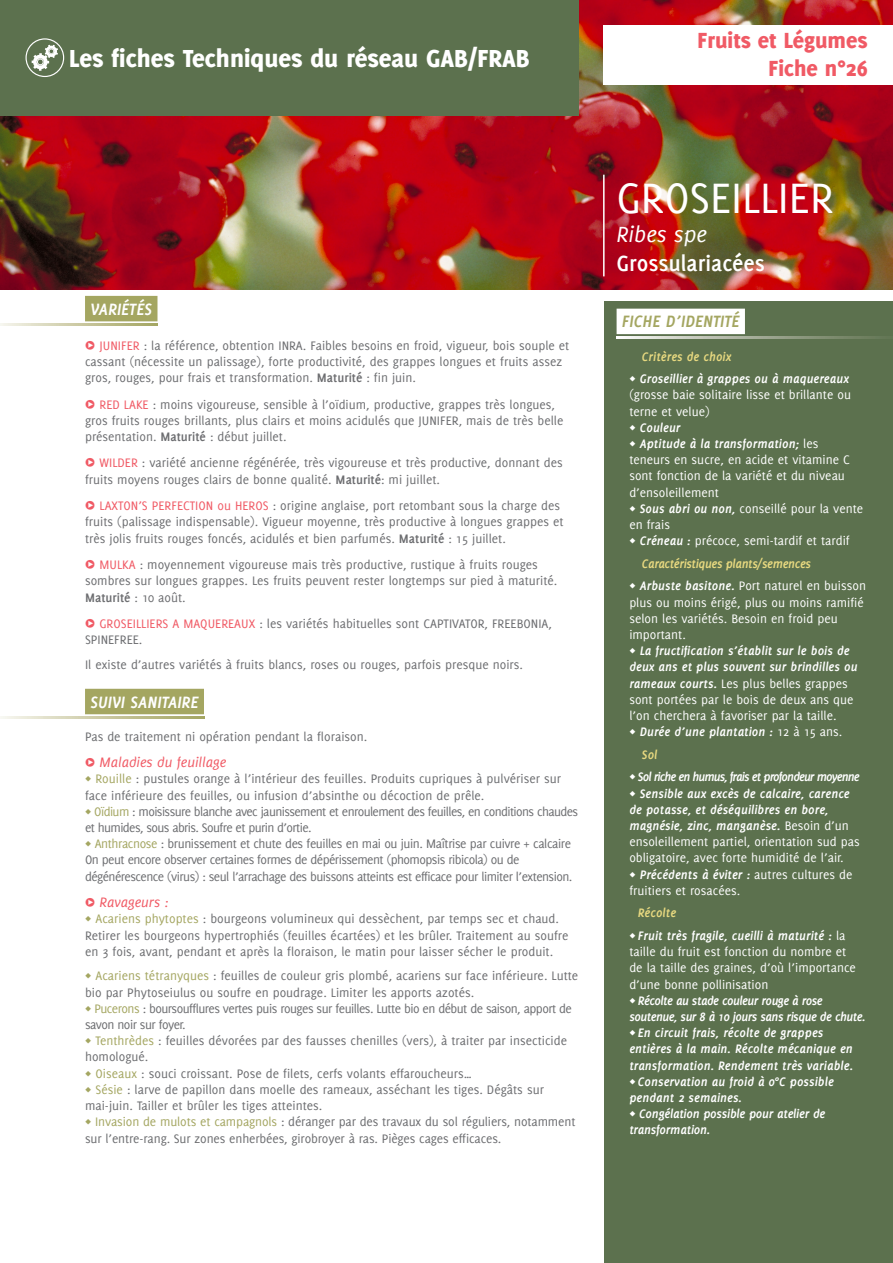
<style>
.page{position:relative;width:893px;height:1263px;background:#fff}
.page>*{position:absolute;margin:0;border:0;box-sizing:border-box;transform-origin:0 0}
.Texte{font:46.5px "Delicious";color:#fff}
.t1{font:800 27px "Delicious";color:#fff}
.t2{font:800 24px "Delicious";color:#f05a65}
.Texte-2{font:700 24px/28.8px "Delicious";color:#fff}
.Titre_a{font:italic 700 18px "Delicious";color:#fff}
.Titre_a-2{font:italic 700 18px "Delicious";color:#a4a661}
.Texte-3{font:italic 15px "Delicious";color:#f05a65}
.Texte-4{font:13.5px/16.2px "Delicious";color:#6c6d70}
.Texte_fiche_identité{font:italic 700 13.5px/16.2px "Delicious";color:#fff}
.Texte_fiche_identité-2{font:13.5px/16.2px "Delicious";color:#fff}
.Texte-5{font:13.5px/16.2px "Delicious";letter-spacing:-.04em;color:#6c6d70}
.titre_c{font:italic 700 13.5px "Delicious";letter-spacing:-.03em;color:#e8d980}
.titre_c-2{font:italic 700 13.5px "Delicious";color:#e8d980}
.s1{font-style:italic;font-size:15px;color:#f05a65}
.s2{color:#f05a65}
.s3{font-weight:700}
.s4{color:#a4a661}
.s5{font-weight:400;font-style:italic}
.s6{font-weight:700;font-style:italic}
.s7{font-weight:400;font-style:normal}
</style>
<div class="page">
<div style="left:605px;top:302px;width:288px;height:961px;background:#5c714e"></div>
<div style="left:85px;top:296px;width:72px;height:25px;background:#a4a661"></div>
<div style="left:85px;top:689px;width:119px;height:25px;background:#a4a661"></div>
<svg style="left:617px;top:336px;width:263px;height:3px"></svg>
<div style="left:617px;top:309px;width:128px;height:25px;background:#fff"></div>
<img style="left:0;top:0;width:893px;height:289px">
<div style="left:0;top:0;width:578px;height:115px;background:#5c714e"></div>
<svg style="left:32px;top:45px;width:26px;height:26px"></svg>
<div style="left:26px;top:38px;width:38px;height:39px;border:1px solid #fff;border-radius:50%"></div>
<hr style="left:603px;top:175px;width:2px;height:101px;background:#fff">
<div style="left:604px;top:26px;width:289px;height:59px;background:#fff"></div>
<svg style="left:0;top:323px;width:157px;height:3px"></svg>
<svg style="left:0;top:716px;width:204px;height:3px"></svg>
<p class="t1" style="left:69px;top:43px;width:462px">Les fiches Techniques du réseau GAB/FRAB</p>
<p class="t2" style="left:698px;top:26px;width:171px">Fruits et Légumes</p>
<p class="t2" style="left:768px;top:55px;width:100px">Fiche n°26</p>
<p class="Titre_a" style="left:90px;top:299px;width:63px">VARIÉTÉS</p>
<p class="Texte-4" style="left:85px;top:337px;width:486px"><span class="s1">Δ</span> <span class="s2">JUNIFER</span> : la référence, obtention INRA. Faibles besoins en froid, vigueur, bois souple et cassant (nécessite un palissage), forte productivité, des grappes longues et fruits assez gros, rouges, pour frais et transformation. <span class="s3">Maturité</span> : fin juin.</p>
<p class="Texte-4" style="left:85px;top:396px;width:480px"><span class="s1">Δ</span> <span class="s2">RED LAKE</span> : moins vigoureuse, sensible à l’oïdium, productive, grappes très longues, gros fruits rouges brillants, plus clairs et moins acidulés que JUNIFER, mais de très belle présentation. <span class="s3">Maturité</span> : début juillet.</p>
<p class="Texte-4" style="left:85px;top:455px;width:479px"><span class="s1">Δ</span> <span class="s2">WILDER</span> : variété ancienne régénérée, très vigoureuse et très productive, donnant des fruits moyens rouges clairs de bonne qualité. <span class="s3">Maturité</span>: mi juillet.</p>
<p class="Texte-4" style="left:85px;top:497px;width:480px"><span class="s1">Δ</span> <span class="s2">LAXTON’S PERFECTION ou HEROS</span> : origine anglaise, port retombant sous la charge des fruits (palissage indispensable). Vigueur moyenne, très productive à longues grappes et très jolis fruits rouges foncés, acidulés et bien parfumés. <span class="s3">Maturité</span> : 15 juillet.</p>
<p class="Texte-4" style="left:85px;top:556px;width:474px"><span class="s1">Δ</span> <span class="s2">MULKA</span> : moyennement vigoureuse mais très productive, rustique à fruits rouges sombres sur longues grappes. Les fruits peuvent rester longtemps sur pied à maturité.<br><span class="s3">Maturité</span> : 10 août.</p>
<p class="Texte-4" style="left:85px;top:615px;width:468px"><span class="s1">Δ</span> <span class="s2">GROSEILLIERS A MAQUEREAUX</span> : les variétés habituelles sont CAPTIVATOR, FREEBONIA,<br>SPINEFREE.</p>
<p class="Texte-4" style="left:85px;top:656px;width:439px">Il existe d’autres variétés à fruits blancs, roses ou rouges, parfois presque noirs.</p>
<p class="Titre_a" style="left:90px;top:691px;width:110px">SUIVI SANITAIRE</p>
<p class="Texte-4" style="left:85px;top:728px;width:284px">Pas de traitement ni opération pendant la floraison.</p>
<p class="Texte-3" style="left:85px;top:754px;width:143px">Δ Maladies du feuillage</p>
<p class="Texte-5" style="left:85px;top:771px;width:495px"><span class="s4">◊ Rouille</span> : pustules orange à l’intérieur des feuilles. Produits cupriques à pulvériser sur face inférieure des feuilles, ou infusion d’absinthe ou décoction de prêle.<br><span class="s4">◊ Oïdium</span> : moisissure blanche avec jaunissement et enroulement des feuilles, en conditions chaudes et humides, sous abris. Soufre et purin d’ortie.<br><span class="s4">◊ Anthracnose</span> : brunissement et chute des feuilles en mai ou juin. Maîtrise par cuivre + calcaire On peut encore observer certaines formes de dépérissement (phomopsis ribicola) ou de dégénérescence (virus) : seul l’arrachage des buissons atteints est efficace pour limiter l’extension.</p>
<p class="Texte-3" style="left:85px;top:894px;width:85px">Δ Ravageurs :</p>
<p class="Texte-4" style="left:85px;top:911px;width:485px"><span class="s4">◊ Acariens phytoptes</span> : bourgeons volumineux qui dessèchent, par temps sec et chaud.<br>Retirer les bourgeons hypertrophiés (feuilles écartées) et les brûler. Traitement au soufre en 3 fois, avant, pendant et après la floraison, le matin pour laisser sécher le produit.</p>
<p class="Texte-4" style="left:85px;top:968px;width:495px"><span class="s4">◊ Acariens tétranyques</span> : feuilles de couleur gris plombé, acariens sur face inférieure. Lutte bio par Phytoseiulus ou soufre en poudrage. Limiter les apports azotés.<br><span class="s4">◊ Pucerons</span> : boursoufflures vertes puis rouges sur feuilles. Lutte bio en début de saison, apport de savon noir sur foyer.<br><span class="s4">◊ Tenthrèdes</span> : feuilles dévorées par des fausses chenilles (vers), à traiter par insecticide homologué.<br><span class="s4">◊ Oiseaux</span> : souci croissant. Pose de filets, cerfs volants effaroucheurs…<br><span class="s4">◊ Sésie</span> : larve de papillon dans moelle des rameaux, asséchant les tiges. Dégâts sur mai-juin. Tailler et brûler les tiges atteintes.<br><span class="s4">◊ Invasion de mulots et campagnols</span> : déranger par des travaux du sol réguliers, notamment sur l’entre-rang. Sur zones enherbées, girobroyer à ras. Pièges cages efficaces.</p>
<p class="Texte" style="left:617px;top:172px;width:218px">GROSEILLIER</p>
<p class="Texte-2" style="left:617px;top:219px;width:150px"><span class="s5">Ribes spe<br></span>Grossulariacées</p>
<p class="Titre_a-2" style="left:622px;top:311px;width:119px">FICHE D’IDENTITÉ</p>
<p class="titre_c-2" style="left:642px;top:349px;width:91px">Critères de choix</p>
<p class="Texte_fiche_identité-2" style="left:629px;top:370px;width:235px"><span class="s6">◊ Groseillier à grappes ou à maquereaux </span>(grosse baie solitaire lisse et brillante ou terne et velue)<br><span class="s6">◊ Couleur<br>◊ Aptitude à la transformation;</span> les<br>teneurs en sucre, en acide et vitamine C sont fonction de la variété et du niveau d’ensoleillement<br><span class="s6">◊ Sous abri ou non,</span> conseillé pour la vente en frais<br><span class="s6">◊ Créneau :</span> précoce, semi-tardif et tardif</p>
<p class="titre_c" style="left:642px;top:556px;width:171px">Caractéristiques plants/semences</p>
<p class="Texte_fiche_identité-2" style="left:629px;top:578px;width:238px">◊ <span class="s6">Arbuste basitone.</span> Port naturel en buisson plus ou moins érigé, plus ou moins ramifié selon les variétés. Besoin en froid peu important.<br>◊ <span class="s6">La fructification s’établit sur le bois de deux ans et plus souvent sur brindilles ou rameaux courts.</span> Les plus belles grappes sont portées par le bois de deux ans que l’on cherchera à favoriser par la taille.<br>◊ <span class="s6">Durée d’une plantation :</span> 12 à 15 ans.</p>
<p class="titre_c" style="left:642px;top:747px;width:17px">Sol</p>
<p class="Texte_fiche_identité" style="left:629px;top:769px;width:232px"><span class="s7">◊</span> Sol riche en humus, frais et profondeur moyenne <span class="s7">◊</span> Sensible aux excès de calcaire, carence de potasse, et déséquilibres en bore, magnésie, zinc, manganèse. <span class="s7">Besoin d’un ensoleillement partiel, orientation sud pas obligatoire, avec forte humidité de l’air.<br>◊</span> Précédents à éviter : <span class="s7">autres cultures de fruitiers et rosacées.</span></p>
<p class="titre_c-2" style="left:638px;top:905px;width:40px">Récolte</p>
<p class="Texte_fiche_identité" style="left:629px;top:927px;width:238px"><span class="s7">◊</span> Fruit très fragile, cueilli à maturité : <span class="s7">la taille du fruit est fonction du nombre et<br>de la taille des graines, d’où l’importance d’une bonne pollinisation<br>◊</span> Récolte au stade couleur rouge à rose soutenue, sur 8 à 10 jours sans risque de chute. <span class="s7">◊</span> En circuit frais, récolte de grappes entières à la main. Récolte mécanique en transformation. Rendement très variable.<br><span class="s7">◊</span> Conservation au froid à 0°C possible pendant 2 semaines.<br><span class="s7">◊</span> Congélation possible pour atelier de transformation.</p>
</div>
